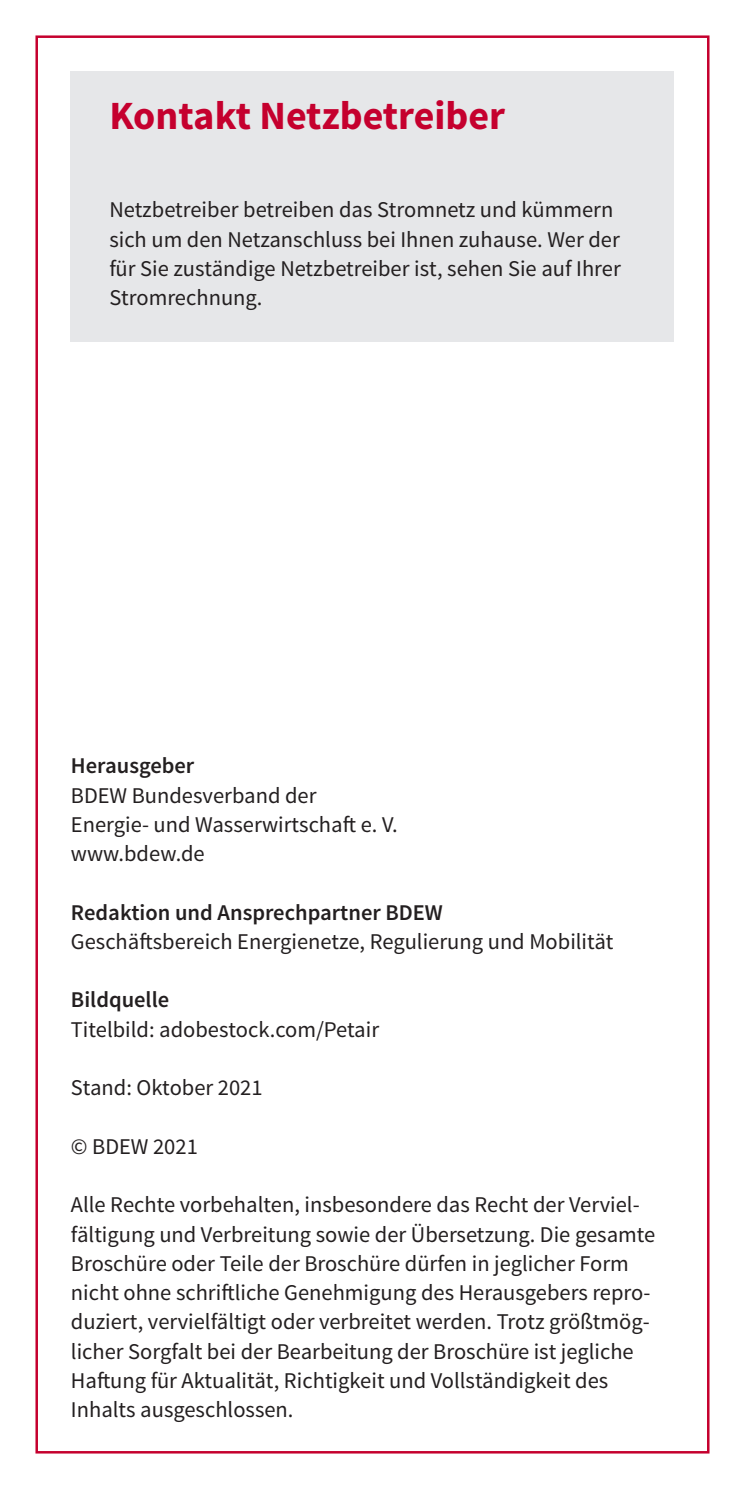
<style>
.page{position:relative;width:745px;height:1489px;background:#fff}
.page>*{position:absolute;margin:0;border:0;box-sizing:border-box;transform-origin:0 0}
.H2_Kapitelheadline{font:700 40px "Source Sans Pro";color:#c5002e}
.Copy{font:22.5px/29.2px "Source Sans Pro";color:#231f20}
.Copy-2{font:600 22.5px "Source Sans Pro";color:#231f20}
</style>
<div class="page">
<div style="left:71px;top:71px;width:602px;height:271px;background:#e6e7e9"></div>
<p class="H2_Kapitelheadline" style="left:109px;top:90px;width:397px">Kontakt Netzbetreiber</p>
<p class="Copy" style="left:109px;top:195px;width:512px">Netzbetreiber betreiben das Stromnetz und kümmern sich um den Netzanschluss bei Ihnen zuhause. Wer der für Sie zuständige Netzbetreiber ist, sehen Sie auf Ihrer Stromrechnung.</p>
<p class="Copy-2" style="left:71px;top:751px;width:125px">Herausgeber</p>
<p class="Copy" style="left:71px;top:780px;width:247px">BDEW Bundesverband der</p>
<p class="Copy" style="left:71px;top:810px;width:328px">Energie- und Wasserwirtschaft e. V.</p>
<p class="Copy" style="left:71px;top:839px;width:135px">www.bdew.de</p>
<p class="Copy-2" style="left:71px;top:897px;width:373px">Redaktion und Ansprechpartner BDEW</p>
<p class="Copy" style="left:71px;top:927px;width:543px">Geschäftsbereich Energienetze, Regulierung und Mobilität</p>
<p class="Copy-2" style="left:71px;top:985px;width:100px">Bildquelle</p>
<p class="Copy" style="left:71px;top:1014px;width:309px">Titelbild: adobestock.com/Petair</p>
<p class="Copy" style="left:71px;top:1073px;width:193px">Stand: Oktober 2021</p>
<p class="Copy" style="left:71px;top:1131px;width:128px">© BDEW 2021</p>
<p class="Copy" style="left:71px;top:1190px;width:585px">Alle Rechte vorbehalten, insbesondere das Recht der Verviel&shy;fältigung und Verbreitung sowie der Übersetzung. Die gesamte Broschüre oder Teile der Broschüre dürfen in jeglicher Form nicht ohne schriftliche Genehmigung des Herausgebers repro&shy;duziert, vervielfältigt oder verbreitet werden. Trotz größtmög&shy;licher Sorgfalt bei der Bearbeitung der Broschüre ist jegliche Haftung für Aktualität, Richtigkeit und Vollständigkeit des Inhalts ausgeschlossen.</p>
</div>
